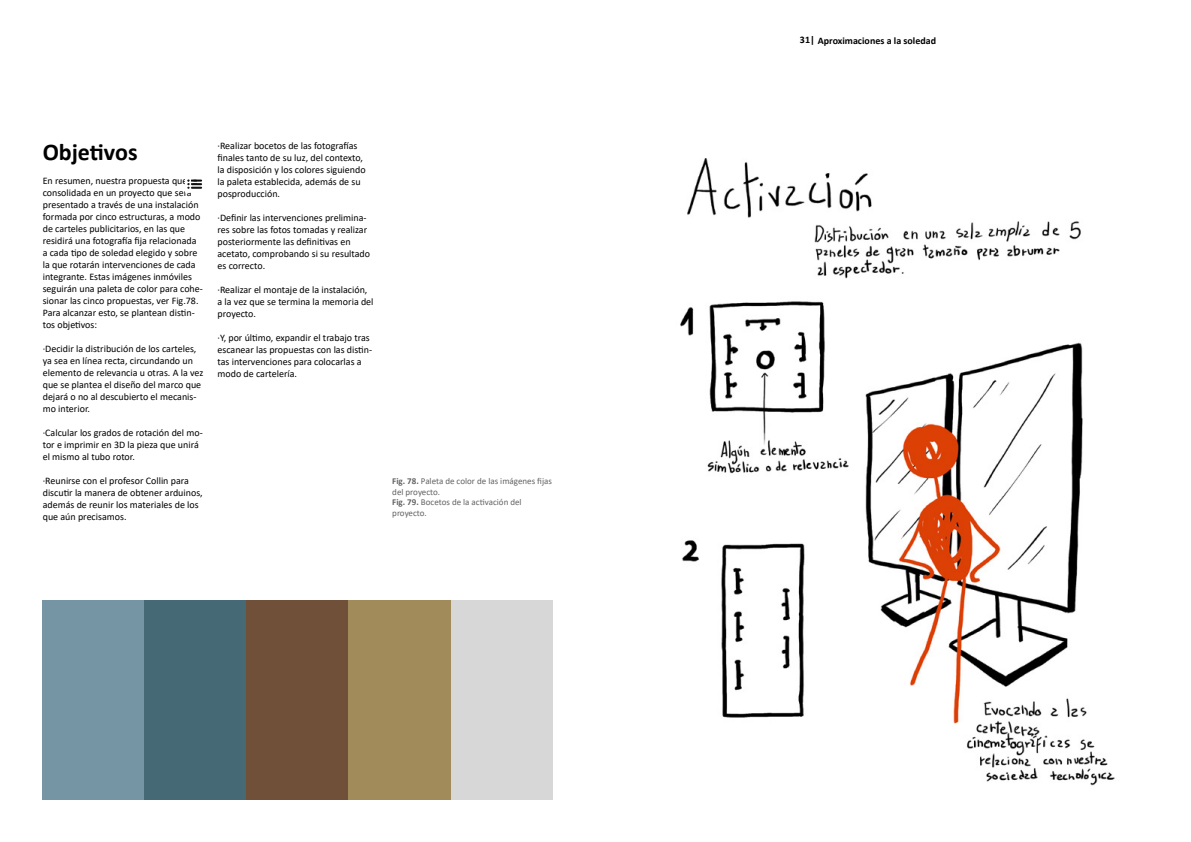
<style>
.page{position:relative;width:1191px;height:842px;background:#fff}
.page>*{position:absolute;margin:0;border:0;box-sizing:border-box;transform-origin:0 0}
.t1{font:700 24px "Calibri";color:#000}
.t2{font:10px/12px "Calibri";color:#000}
.t3{font:700 10px "Calibri";color:#000}
.t4{font:9px/10.8px "Calibri";color:#646363}
.s1{font-weight:700}
</style>
<div class="page">
<svg style="left:187px;top:179px;width:16px;height:10px"></svg>
<img style="left:680px;top:158px;width:435px;height:628px">
<div style="left:43px;top:600px;width:101px;height:199px;background:#7595a4"></div>
<div style="left:144px;top:600px;width:103px;height:199px;background:#456a75"></div>
<div style="left:451px;top:600px;width:102px;height:199px;background:#d8d7d7"></div>
<div style="left:247px;top:600px;width:102px;height:199px;background:#705039"></div>
<div style="left:349px;top:600px;width:102px;height:199px;background:#a28b5b"></div>
<h1 class="t1" style="left:43px;top:135px;width:96px">Objetivos</h1>
<p class="t2" style="left:43px;top:174px;width:162px">En resumen, nuestra propuesta queda consolidada en un proyecto que será presentado a través de una instalación formada por cinco estructuras, a modo de carteles publicitarios, en las que residirá una fotografía fija relacionada a cada tipo de soledad elegido y sobre la que rotarán intervenciones de cada integrante. Estas imágenes inmóviles seguirán una paleta de color para cohe&shy;sionar las cinco propuestas, ver Fig.78.<br>Para alcanzar esto, se plantean distin&shy;tos objetivos:</p>
<p class="t2" style="left:43px;top:342px;width:162px">·Decidir la distribución de los carteles, ya sea en línea recta, circundando un elemento de relevancia u otras. A la vez que se plantea el diseño del marco que dejará o no al descubierto el mecanis&shy;mo interior.</p>
<p class="t2" style="left:43px;top:426px;width:161px">·Calcular los grados de rotación del mo&shy;tor e imprimir en 3D la pieza que unirá el mismo al tubo rotor.</p>
<p class="t2" style="left:43px;top:474px;width:161px">·Reunirse con el profesor Collin para discutir la manera de obtener arduinos, además de reunir los materiales de los que aún precisamos.</p>
<p class="t2" style="left:217px;top:140px;width:150px">·Realizar bocetos de las fotografías finales tanto de su luz, del contexto, la disposición y los colores siguiendo la paleta establecida, además de su posproducción.</p>
<p class="t2" style="left:217px;top:212px;width:154px">·Definir las intervenciones prelimina&shy;res sobre las fotos tomadas y realizar posteriormente las definitivas en acetato, comprobando si su resultado es correcto.</p>
<p class="t2" style="left:217px;top:284px;width:158px">·Realizar el montaje de la instalación, a la vez que se termina la memoria del proyecto.</p>
<p class="t2" style="left:217px;top:332px;width:156px">·Y, por último, expandir el trabajo tras escanear las propuestas con las distin&shy;tas intervenciones para colocarlas a modo de cartelería.</p>
<p class="t4" style="left:392px;top:475px;width:161px"><span class="s1">Fig. 78.</span> Paleta de color de las imágenes fijas del proyecto.<br><span class="s1">Fig. 79.</span> Bocetos de la activación del proyecto.</p>
<p class="t3" style="left:800px;top:34px;width:138px">31| Aproximaciones a la soledad</p>
</div>
